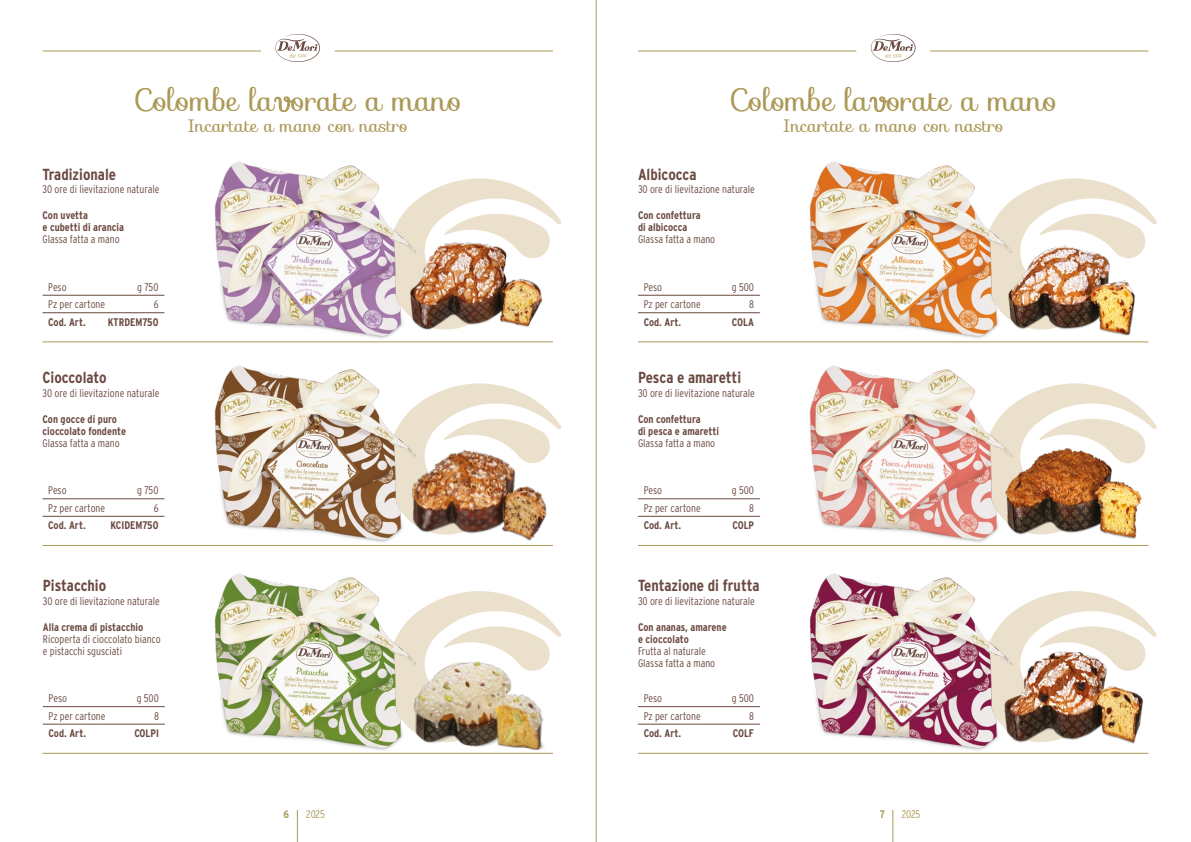
<style>
.page{position:relative;width:1191px;height:842px;background:#fff}
.page>*{position:absolute;margin:0;border:0;box-sizing:border-box;transform-origin:0 0}
.t1{font:30px "Sofia";color:#ac9957}
.t2{font:18px "Sofia";color:#ac9957}
.t3{font:700 condensed 16px "Interstate";color:#6a4940}
.t4{font:300 condensed 11px/12px "Interstate";color:#6a4940}
.t5{font:700 condensed 11px/12px "Interstate";color:#6a4940}
.t6{font:300 condensed 11px "Interstate";letter-spacing:-.015em;color:#ac9957}
.t7{font:700 condensed 11px "Interstate";color:#ac9957}
.s1{font-size:18.9px}
</style>
<div class="page">
<svg style="left:428px;top:178px;width:133px;height:54px"></svg>
<svg style="left:428px;top:383px;width:133px;height:53px"></svg>
<svg style="left:428px;top:591px;width:133px;height:55px"></svg>
<hr style="left:43px;top:342px;width:510px;height:1px;background:#ac9957">
<hr style="left:43px;top:545px;width:510px;height:1px;background:#ac9957">
<hr style="left:43px;top:753px;width:510px;height:1px;background:#ac9957">
<img style="left:214px;top:365px;width:214px;height:178px">
<img style="left:210px;top:573px;width:218px;height:181px">
<img style="left:210px;top:161px;width:218px;height:182px">
<hr style="left:43px;top:295px;width:121px;height:1px;background:#6a4940">
<hr style="left:43px;top:312px;width:121px;height:1px;background:#6a4940">
<hr style="left:43px;top:498px;width:121px;height:1px;background:#6a4940">
<hr style="left:43px;top:516px;width:121px;height:1px;background:#6a4940">
<hr style="left:43px;top:706px;width:122px;height:1px;background:#6a4940">
<hr style="left:43px;top:724px;width:122px;height:1px;background:#6a4940">
<img style="left:396px;top:232px;width:154px;height:108px">
<img style="left:389px;top:436px;width:164px;height:110px">
<img style="left:395px;top:646px;width:158px;height:108px">
<svg style="left:1023px;top:178px;width:134px;height:57px"></svg>
<svg style="left:1023px;top:383px;width:134px;height:56px"></svg>
<svg style="left:1023px;top:591px;width:134px;height:65px"></svg>
<hr style="left:638px;top:342px;width:510px;height:1px;background:#ac9957">
<hr style="left:638px;top:545px;width:510px;height:1px;background:#ac9957">
<hr style="left:638px;top:753px;width:510px;height:1px;background:#ac9957">
<img style="left:809px;top:365px;width:214px;height:178px">
<img style="left:805px;top:573px;width:218px;height:181px">
<img style="left:805px;top:161px;width:218px;height:182px">
<hr style="left:638px;top:295px;width:122px;height:1px;background:#6a4940">
<hr style="left:638px;top:312px;width:122px;height:1px;background:#6a4940">
<hr style="left:638px;top:498px;width:122px;height:1px;background:#6a4940">
<hr style="left:638px;top:516px;width:122px;height:1px;background:#6a4940">
<hr style="left:638px;top:706px;width:122px;height:1px;background:#6a4940">
<hr style="left:638px;top:724px;width:122px;height:1px;background:#6a4940">
<img style="left:985px;top:235px;width:164px;height:108px">
<img style="left:992px;top:439px;width:157px;height:107px">
<img style="left:983px;top:637px;width:162px;height:117px">
<hr style="left:43px;top:51px;width:218px;height:1px;background:#ac9957">
<hr style="left:638px;top:51px;width:218px;height:1px;background:#ac9957">
<hr style="left:334px;top:51px;width:219px;height:1px;background:#ac9957">
<hr style="left:930px;top:51px;width:218px;height:1px;background:#ac9957">
<svg style="left:275px;top:34px;width:45px;height:28px"></svg>
<svg style="left:871px;top:34px;width:44px;height:28px"></svg>
<hr style="left:297px;top:810px;width:1px;height:32px;background:#ac9957">
<hr style="left:892px;top:810px;width:1px;height:32px;background:#ac9957">
<hr style="left:596px;top:0;width:1px;height:842px;background:#ac9957">
<h1 class="t1" style="left:134px;top:77px;width:330px">Colombe la<span class="s1">V</span>orate a mano</h1>
<h2 class="t2" style="left:187px;top:112px;width:222px">Incartate a mano con nastro</h2>
<h3 class="t3" style="left:43px;top:165px;width:75px">Tradizionale</h3>
<p class="t4" style="left:43px;top:183px;width:118px">30 ore di lievitazione naturale</p>
<p class="t5" style="left:43px;top:209px;width:83px">Con uvetta<br>e cubetti di arancia</p>
<p class="t4" style="left:43px;top:233px;width:79px">Glassa fatta a mano</p>
<p class="t4" style="left:48px;top:281px;width:20px">Peso</p>
<p class="t4" style="left:137px;top:281px;width:23px">g 750</p>
<p class="t4" style="left:48px;top:298px;width:59px">Pz per cartone</p>
<p class="t4" style="left:154px;top:298px;width:6px">6</p>
<p class="t5" style="left:48px;top:316px;width:39px">Cod. Art.</p>
<p class="t5" style="left:108px;top:316px;width:52px">KTRDEM750</p>
<h3 class="t3" style="left:43px;top:369px;width:66px">Cioccolato</h3>
<p class="t4" style="left:43px;top:387px;width:118px">30 ore di lievitazione naturale</p>
<p class="t5" style="left:43px;top:413px;width:85px">Con gocce di puro cioccolato fondente</p>
<p class="t4" style="left:43px;top:437px;width:79px">Glassa fatta a mano</p>
<p class="t4" style="left:48px;top:484px;width:20px">Peso</p>
<p class="t4" style="left:137px;top:484px;width:23px">g 750</p>
<p class="t4" style="left:48px;top:502px;width:59px">Pz per cartone</p>
<p class="t4" style="left:154px;top:502px;width:6px">6</p>
<p class="t5" style="left:48px;top:519px;width:39px">Cod. Art.</p>
<p class="t5" style="left:110px;top:519px;width:50px">KCIDEM750</p>
<h3 class="t3" style="left:43px;top:577px;width:65px">Pistacchio</h3>
<p class="t4" style="left:43px;top:594px;width:118px">30 ore di lievitazione naturale</p>
<p class="t5" style="left:43px;top:621px;width:102px">Alla crema di pistacchio</p>
<p class="t4" style="left:43px;top:633px;width:119px">Ricoperta di cioccolato bianco e pistacchi sgusciati</p>
<p class="t4" style="left:49px;top:692px;width:20px">Peso</p>
<p class="t4" style="left:137px;top:692px;width:24px">g 500</p>
<p class="t4" style="left:49px;top:710px;width:59px">Pz per cartone</p>
<p class="t4" style="left:154px;top:710px;width:6px">8</p>
<p class="t5" style="left:49px;top:727px;width:39px">Cod. Art.</p>
<p class="t5" style="left:134px;top:727px;width:26px">COLPI</p>
<h1 class="t1" style="left:729px;top:77px;width:330px">Colombe la<span class="s1">V</span>orate a mano</h1>
<h2 class="t2" style="left:783px;top:112px;width:222px">Incartate a mano con nastro</h2>
<h3 class="t3" style="left:638px;top:165px;width:60px">Albicocca</h3>
<p class="t4" style="left:638px;top:183px;width:118px">30 ore di lievitazione naturale</p>
<p class="t5" style="left:638px;top:209px;width:64px">Con confettura di albicocca</p>
<p class="t4" style="left:638px;top:233px;width:79px">Glassa fatta a mano</p>
<p class="t4" style="left:643px;top:281px;width:20px">Peso</p>
<p class="t4" style="left:732px;top:281px;width:24px">g 500</p>
<p class="t4" style="left:643px;top:298px;width:59px">Pz per cartone</p>
<p class="t4" style="left:749px;top:298px;width:6px">8</p>
<p class="t5" style="left:643px;top:316px;width:39px">Cod. Art.</p>
<p class="t5" style="left:732px;top:316px;width:24px">COLA</p>
<h3 class="t3" style="left:638px;top:369px;width:105px">Pesca e amaretti</h3>
<p class="t4" style="left:638px;top:387px;width:118px">30 ore di lievitazione naturale</p>
<p class="t5" style="left:638px;top:413px;width:82px">Con confettura<br>di pesca e amaretti</p>
<p class="t4" style="left:638px;top:437px;width:79px">Glassa fatta a mano</p>
<p class="t4" style="left:643px;top:484px;width:20px">Peso</p>
<p class="t4" style="left:732px;top:484px;width:24px">g 500</p>
<p class="t4" style="left:643px;top:502px;width:59px">Pz per cartone</p>
<p class="t4" style="left:749px;top:502px;width:6px">8</p>
<p class="t5" style="left:643px;top:519px;width:39px">Cod. Art.</p>
<p class="t5" style="left:732px;top:519px;width:23px">COLP</p>
<h3 class="t3" style="left:638px;top:577px;width:123px">Tentazione di frutta</h3>
<p class="t4" style="left:638px;top:594px;width:118px">30 ore di lievitazione naturale</p>
<p class="t5" style="left:638px;top:621px;width:90px">Con ananas, amarene e cioccolato</p>
<p class="t4" style="left:638px;top:645px;width:79px">Frutta al naturale<br>Glassa fatta a mano</p>
<p class="t4" style="left:643px;top:692px;width:20px">Peso</p>
<p class="t4" style="left:732px;top:692px;width:24px">g 500</p>
<p class="t4" style="left:643px;top:710px;width:59px">Pz per cartone</p>
<p class="t4" style="left:749px;top:710px;width:6px">8</p>
<p class="t5" style="left:643px;top:727px;width:39px">Cod. Art.</p>
<p class="t5" style="left:732px;top:727px;width:23px">COLF</p>
<p class="t7" style="left:284px;top:808px;width:7px">6</p>
<p class="t6" style="left:306px;top:808px;width:20px">2025</p>
<p class="t7" style="left:879px;top:808px;width:7px">7</p>
<p class="t6" style="left:901px;top:808px;width:20px">2025</p>
</div>
